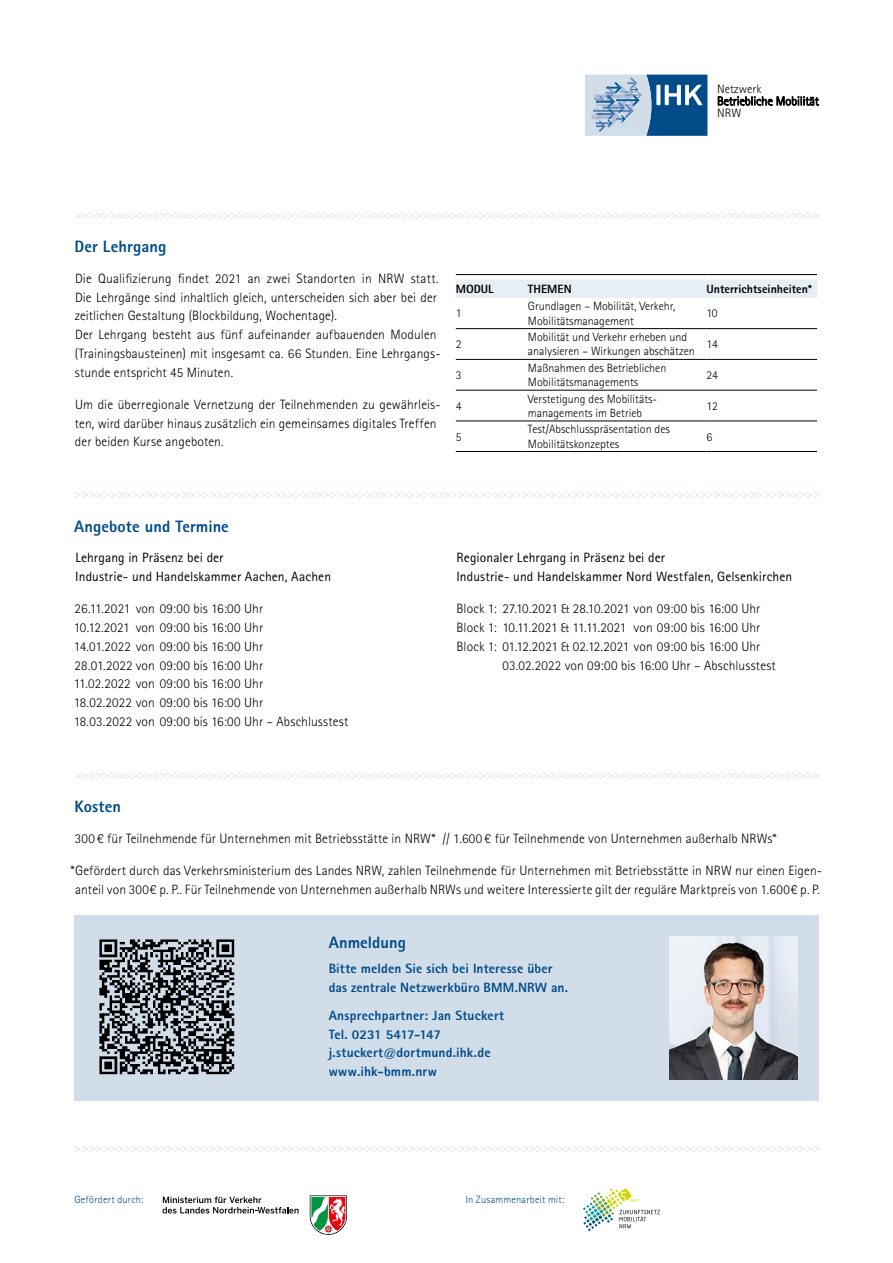
<style>
.page{position:relative;width:893px;height:1263px;background:#fff}
.page>*{position:absolute;margin:0;border:0;box-sizing:border-box;transform-origin:0 0}
.t1{font:800 16.5px "Rotis Sans Serif Std";letter-spacing:.005em;color:#004b88}
.t2{font:300 13.5px/18.8px "Rotis Sans Serif Std";letter-spacing:.01em;color:#000}
.t3{font:300 13.5px "Rotis Sans Serif Std";color:#d2ddea}
.t4{font:800 13.5px/18.8px "Rotis Sans Serif Std";letter-spacing:.01em;color:#004b88}
.t5{font:13.5px/18.8px "Rotis Sans Serif Std";letter-spacing:.01em;color:#000}
.t6{font:300 12.3px/12.3px "Rotis Sans Serif Std";color:#000}
.t7{font:300 12px/14.4px "Rotis Sans Serif Std";color:#000}
.t8{font:800 12px "Rotis Sans Serif Std";color:#000}
.t9{font:300 10.5px "Rotis Sans Serif Std";letter-spacing:.015em;color:#004b88}
</style>
<div class="page">
<div style="left:74px;top:915px;width:744px;height:185px;background:#d2ddea"></div>
<svg style="left:585px;top:75px;width:122px;height:61px;background:#7099bc"></svg>
<svg style="left:583px;top:1188px;width:77px;height:43px"></svg>
<svg style="left:310px;top:1195px;width:37px;height:40px"></svg>
<svg style="left:162px;top:1196px;width:137px;height:17px"></svg>
<img style="left:669px;top:936px;width:129px;height:143px">
<img style="left:99px;top:939px;width:136px;height:136px">
<div style="left:456px;top:280px;width:361px;height:18px;background:#e8eef5"></div>
<hr style="left:456px;top:328px;width:72px;height:1px;background:#000">
<hr style="left:528px;top:328px;width:178px;height:1px;background:#000">
<hr style="left:706px;top:328px;width:111px;height:1px;background:#000">
<hr style="left:456px;top:359px;width:72px;height:1px;background:#000">
<hr style="left:528px;top:359px;width:178px;height:1px;background:#000">
<hr style="left:706px;top:359px;width:111px;height:1px;background:#000">
<hr style="left:456px;top:390px;width:72px;height:1px;background:#000">
<hr style="left:528px;top:390px;width:178px;height:1px;background:#000">
<hr style="left:706px;top:390px;width:111px;height:1px;background:#000">
<hr style="left:456px;top:421px;width:72px;height:1px;background:#000">
<hr style="left:528px;top:421px;width:178px;height:1px;background:#000">
<hr style="left:706px;top:421px;width:111px;height:1px;background:#000">
<hr style="left:456px;top:451px;width:72px;height:1px;background:#000">
<hr style="left:528px;top:451px;width:178px;height:1px;background:#000">
<hr style="left:706px;top:451px;width:111px;height:1px;background:#000">
<hr style="left:456px;top:274px;width:72px;height:1px;background:#000">
<hr style="left:528px;top:274px;width:178px;height:1px;background:#000">
<hr style="left:706px;top:274px;width:111px;height:1px;background:#000">
<p class="t6" style="left:717px;top:83px;width:103px">Netzwerk<br>Betriebliche Mobilität<br>NRW</p>
<p class="t3" style="left:74px;top:207px;width:748px">&gt;&gt;&gt;&gt;&gt;&gt;&gt;&gt;&gt;&gt;&gt;&gt;&gt;&gt;&gt;&gt;&gt;&gt;&gt;&gt;&gt;&gt;&gt;&gt;&gt;&gt;&gt;&gt;&gt;&gt;&gt;&gt;&gt;&gt;&gt;&gt;&gt;&gt;&gt;&gt;&gt;&gt;&gt;&gt;&gt;&gt;&gt;&gt;&gt;&gt;&gt;&gt;&gt;&gt;&gt;&gt;&gt;&gt;&gt;&gt;&gt;&gt;&gt;&gt;&gt;&gt;&gt;&gt;&gt;&gt;&gt;&gt;&gt;&gt;&gt;&gt;&gt;&gt;&gt;&gt;&gt;&gt;&gt;&gt;&gt;&gt;&gt;&gt;&gt;&gt;&gt;&gt;&gt;&gt;&gt;&gt;&gt;&gt;&gt;&gt;&gt;&gt;&gt;&gt;&gt;</p>
<p class="t1" style="left:74px;top:236px;width:93px">Der Lehrgang</p>
<p class="t2" style="left:75px;top:269px;width:367px">Die Qualifizierung findet 2021 an zwei Standorten in NRW statt.<br>Die Lehrgänge sind inhaltlich gleich, unterscheiden sich aber bei der zeitlichen Gestaltung (Blockbildung, Wochentage).<br>Der Lehrgang besteht aus fünf aufeinander aufbauenden Modulen (Trainingsbausteinen) mit insgesamt ca. 66 Stunden. Eine Lehrgangs&shy;stunde entspricht 45 Minuten.</p>
<p class="t2" style="left:75px;top:395px;width:367px">Um die überregionale Vernetzung der Teilnehmenden zu gewährleis&shy;ten, wird darüber hinaus zusätzlich ein gemeinsames digitales Treffen der beiden Kurse angeboten.</p>
<p class="t8" style="left:456px;top:281px;width:40px">MODUL</p>
<p class="t8" style="left:528px;top:281px;width:45px">THEMEN</p>
<p class="t8" style="left:706px;top:281px;width:107px">Unterrichtseinheiten*</p>
<p class="t7" style="left:456px;top:306px;width:7px">1</p>
<p class="t7" style="left:528px;top:299px;width:149px">Grundlagen – Mobilität, Verkehr,<br>Mobilitätsmanagement</p>
<p class="t7" style="left:706px;top:306px;width:13px">10</p>
<p class="t7" style="left:456px;top:337px;width:7px">2</p>
<p class="t7" style="left:528px;top:330px;width:168px">Mobilität und Verkehr erheben und analysieren – Wirkungen abschätzen</p>
<p class="t7" style="left:706px;top:337px;width:13px">14</p>
<p class="t7" style="left:456px;top:368px;width:7px">3</p>
<p class="t7" style="left:528px;top:361px;width:140px">Maßnahmen des Betrieblichen<br>Mobilitätsmanagements</p>
<p class="t7" style="left:706px;top:368px;width:13px">24</p>
<p class="t7" style="left:456px;top:399px;width:7px">4</p>
<p class="t7" style="left:528px;top:391px;width:131px">Verstetigung des Mobilitäts&shy;managements im Betrieb</p>
<p class="t7" style="left:706px;top:399px;width:13px">12</p>
<p class="t7" style="left:456px;top:429px;width:7px">5</p>
<p class="t7" style="left:528px;top:422px;width:143px">Test/Abschlusspräsentation des<br>Mobilitätskonzeptes</p>
<p class="t7" style="left:706px;top:429px;width:7px">6</p>
<p class="t3" style="left:74px;top:486px;width:748px">&gt;&gt;&gt;&gt;&gt;&gt;&gt;&gt;&gt;&gt;&gt;&gt;&gt;&gt;&gt;&gt;&gt;&gt;&gt;&gt;&gt;&gt;&gt;&gt;&gt;&gt;&gt;&gt;&gt;&gt;&gt;&gt;&gt;&gt;&gt;&gt;&gt;&gt;&gt;&gt;&gt;&gt;&gt;&gt;&gt;&gt;&gt;&gt;&gt;&gt;&gt;&gt;&gt;&gt;&gt;&gt;&gt;&gt;&gt;&gt;&gt;&gt;&gt;&gt;&gt;&gt;&gt;&gt;&gt;&gt;&gt;&gt;&gt;&gt;&gt;&gt;&gt;&gt;&gt;&gt;&gt;&gt;&gt;&gt;&gt;&gt;&gt;&gt;&gt;&gt;&gt;&gt;&gt;&gt;&gt;&gt;&gt;&gt;&gt;&gt;&gt;&gt;&gt;&gt;&gt;</p>
<p class="t1" style="left:74px;top:516px;width:156px">Angebote und Termine</p>
<p class="t5" style="left:75px;top:548px;width:257px">Lehrgang in Präsenz bei der<br>Industrie- und Handelskammer Aachen, Aachen</p>
<p class="t2" style="left:74px;top:599px;width:276px">26.11.2021 von 09:00 bis 16:00 Uhr<br>10.12.2021 von 09:00 bis 16:00 Uhr<br>14.01.2022 von 09:00 bis 16:00 Uhr<br>28.01.2022 von 09:00 bis 16:00 Uhr<br>11.02.2022 von 09:00 bis 16:00 Uhr<br>18.02.2022 von 09:00 bis 16:00 Uhr<br>18.03.2022 von 09:00 bis 16:00 Uhr – Abschlusstest</p>
<p class="t5" style="left:456px;top:548px;width:337px">Regionaler Lehrgang in Präsenz bei der<br>Industrie- und Handelskammer Nord Westfalen, Gelsenkirchen</p>
<p class="t2" style="left:456px;top:599px;width:305px">Block 1: 27.10.2021 &amp; 28.10.2021 von 09:00 bis 16:00 Uhr</p>
<p class="t2" style="left:456px;top:618px;width:305px">Block 1: 10.11.2021 &amp; 11.11.2021 von 09:00 bis 16:00 Uhr</p>
<p class="t2" style="left:456px;top:637px;width:305px">Block 1: 01.12.2021 &amp; 02.12.2021 von 09:00 bis 16:00 Uhr</p>
<p class="t2" style="left:502px;top:656px;width:275px">03.02.2022 von 09:00 bis 16:00 Uhr – Abschlusstest</p>
<p class="t3" style="left:74px;top:766px;width:748px">&gt;&gt;&gt;&gt;&gt;&gt;&gt;&gt;&gt;&gt;&gt;&gt;&gt;&gt;&gt;&gt;&gt;&gt;&gt;&gt;&gt;&gt;&gt;&gt;&gt;&gt;&gt;&gt;&gt;&gt;&gt;&gt;&gt;&gt;&gt;&gt;&gt;&gt;&gt;&gt;&gt;&gt;&gt;&gt;&gt;&gt;&gt;&gt;&gt;&gt;&gt;&gt;&gt;&gt;&gt;&gt;&gt;&gt;&gt;&gt;&gt;&gt;&gt;&gt;&gt;&gt;&gt;&gt;&gt;&gt;&gt;&gt;&gt;&gt;&gt;&gt;&gt;&gt;&gt;&gt;&gt;&gt;&gt;&gt;&gt;&gt;&gt;&gt;&gt;&gt;&gt;&gt;&gt;&gt;&gt;&gt;&gt;&gt;&gt;&gt;&gt;&gt;&gt;&gt;&gt;</p>
<p class="t1" style="left:74px;top:796px;width:48px">Kosten</p>
<p class="t2" style="left:75px;top:829px;width:704px">300 € für Teilnehmende für Unternehmen mit Betriebsstätte in NRW* // 1.600 € für Teilnehmende von Unternehmen außerhalb NRWs*</p>
<p class="t2" style="left:71px;top:861px;width:753px;text-align:center">*Gefördert durch das Verkehrsministerium des Landes NRW, zahlen Teilnehmende für Unternehmen mit Betriebsstätte in NRW nur einen Eigen&shy;anteil von 300€ p. P.. Für Teilnehmende von Unternehmen außerhalb NRWs und weitere Interessierte gilt der reguläre Marktpreis von 1.600€ p. P.</p>
<p class="t1" style="left:329px;top:932px;width:79px">Anmeldung</p>
<p class="t4" style="left:329px;top:959px;width:241px">Bitte melden Sie sich bei Interesse über das zentrale Netzwerkbüro BMM.NRW an.</p>
<p class="t4" style="left:329px;top:1006px;width:177px">Ansprechpartner: Jan Stuckert<br>Tel. 0231 5417-147 j.stuckert@dortmund.ihk.de www.ihk-bmm.nrw</p>
<p class="t3" style="left:74px;top:1140px;width:748px">&gt;&gt;&gt;&gt;&gt;&gt;&gt;&gt;&gt;&gt;&gt;&gt;&gt;&gt;&gt;&gt;&gt;&gt;&gt;&gt;&gt;&gt;&gt;&gt;&gt;&gt;&gt;&gt;&gt;&gt;&gt;&gt;&gt;&gt;&gt;&gt;&gt;&gt;&gt;&gt;&gt;&gt;&gt;&gt;&gt;&gt;&gt;&gt;&gt;&gt;&gt;&gt;&gt;&gt;&gt;&gt;&gt;&gt;&gt;&gt;&gt;&gt;&gt;&gt;&gt;&gt;&gt;&gt;&gt;&gt;&gt;&gt;&gt;&gt;&gt;&gt;&gt;&gt;&gt;&gt;&gt;&gt;&gt;&gt;&gt;&gt;&gt;&gt;&gt;&gt;&gt;&gt;&gt;&gt;&gt;&gt;&gt;&gt;&gt;&gt;&gt;&gt;&gt;&gt;&gt;</p>
<p class="t9" style="left:74px;top:1194px;width:70px">Gefördert durch:</p>
<p class="t9" style="left:465px;top:1194px;width:100px">In Zusammenarbeit mit:</p>
</div>
